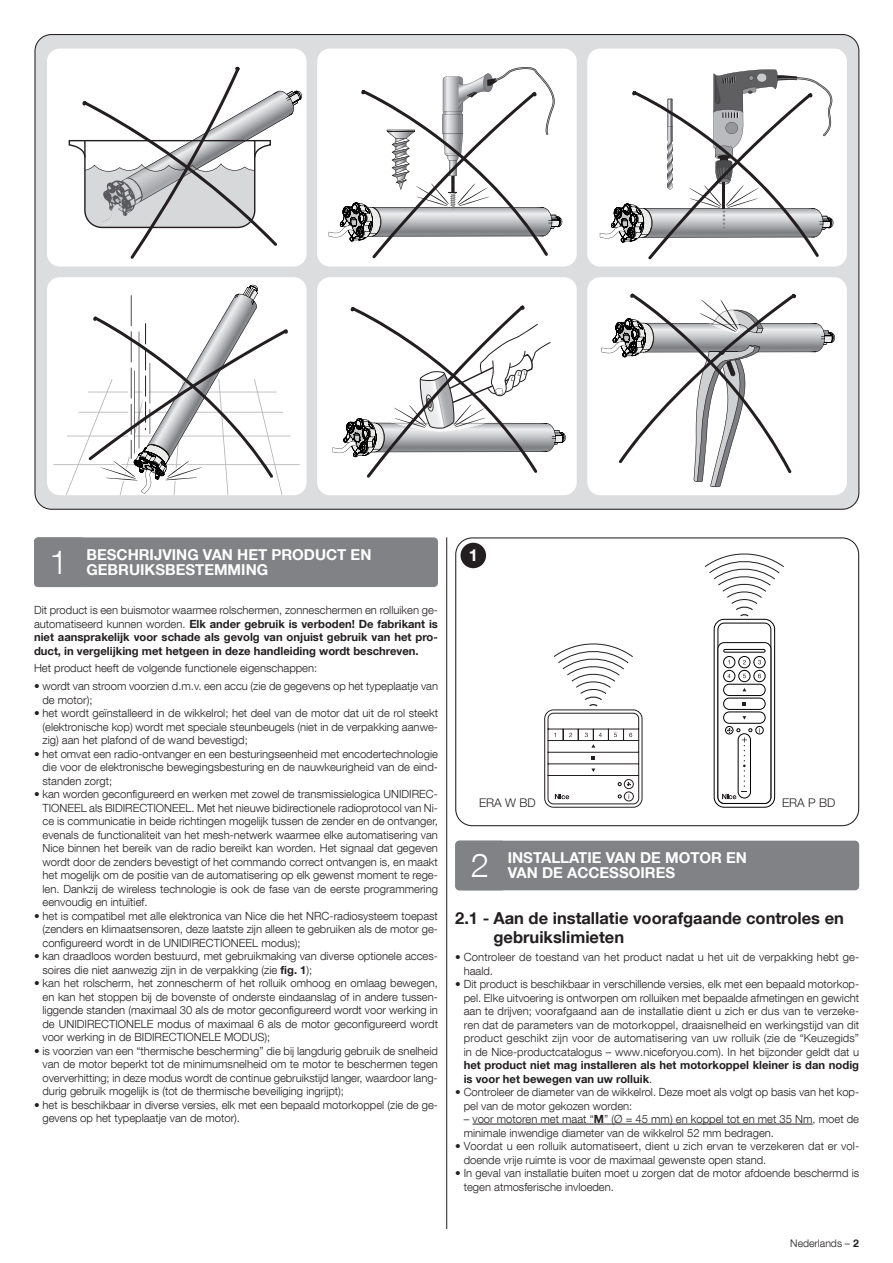
<style>
.page{position:relative;width:893px;height:1263px;background:#fff}
.page>*{position:absolute;margin:0;border:0;box-sizing:border-box;transform-origin:0 0}
.t1{font:700 16.5px/19.8px "Helvetica Neue LT Com";color:#231f20}
.t2{font:700 16.5px "Helvetica Neue LT Com";color:#fff}
.t3{font:700 15px/15px "Helvetica Neue LT Com";color:#fff}
.t4{font:300 12px "Helvetica Neue LT Std";color:#231f20}
.t5{font:300 11.25px/13.5px "Helvetica Neue LT Com";color:#231f20}
.t6{font:700 11.25px/13.5px "Helvetica Neue LT Com";color:#231f20;text-align:justify}
.t7{font:300 10.5px "Helvetica Neue LT Com";color:#231f20}
.s1{font-weight:300;font-size:33px}
.s2{font-weight:300}
.s3{font-weight:700}
</style>
<div class="page">
<div style="left:34px;top:537px;width:404px;height:50px;background:#808285;border-radius:4px"></div>
<hr style="left:472px;top:1124px;width:341px;height:1px;background:#231f20">
<div style="left:455px;top:841px;width:404px;height:49px;background:#808285;border-radius:4px"></div>
<hr style="left:446px;top:537px;width:1px;height:692px;background:#231f20">
<div style="left:35px;top:35px;width:824px;height:474px;background:#dcdddf;border-radius:16px"></div>
<div style="left:47px;top:49px;width:260px;height:218px;background:#fff;border-radius:13px"></div>
<svg style="left:69px;top:67px;width:233px;height:192px"></svg>
<img style="left:102px;top:179px;width:23px;height:46px">
<div style="left:317px;top:49px;width:260px;height:218px;background:#fff;border-radius:13px"></div>
<svg style="left:329px;top:67px;width:233px;height:191px"></svg>
<div style="left:587px;top:49px;width:260px;height:218px;background:#fff;border-radius:13px"></div>
<svg style="left:600px;top:69px;width:233px;height:190px"></svg>
<div style="left:47px;top:277px;width:260px;height:218px;background:#fff;border-radius:13px"></div>
<hr style="left:53px;top:464px;width:247px;height:1px;background:#b2b3b7">
<hr style="left:67px;top:436px;width:224px;height:1px;background:#b2b3b7">
<svg style="left:56px;top:285px;width:232px;height:210px"></svg>
<div style="left:587px;top:277px;width:260px;height:218px;background:#fff;border-radius:13px"></div>
<svg style="left:601px;top:294px;width:234px;height:193px"></svg>
<div style="left:317px;top:277px;width:260px;height:218px;background:#fff;border-radius:13px"></div>
<svg style="left:332px;top:306px;width:234px;height:172px"></svg>
<svg style="left:705px;top:554px;width:79px;height:254px"></svg>
<svg style="left:544px;top:643px;width:99px;height:165px"></svg>
<div style="left:455px;top:537px;width:404px;height:289px;border:1px solid #231f20;border-radius:16px"></div>
<div style="left:461px;top:543px;width:25px;height:25px;background:#231f20;border-radius:50%"></div>
<h2 class="t3" style="left:50px;top:547px;width:323px;text-indent:37px">BESCHRIJVING VAN HET PRODUCT EN<br><span class="s1">1</span> GEBRUIKSBESTEMMING</h2>
<p class="t6" style="left:34px;top:603px;width:405px"><span class="s2">Dit product is een buismotor waarmee rolschermen, zonneschermen en rolluiken ge&shy;automatiseerd kunnen worden.</span> Elk ander gebruik is verboden! De fabrikant is niet aansprakelijk voor schade als gevolg van onjuist gebruik van het pro&shy;duct, in vergelijking met hetgeen in deze handleiding wordt beschreven.</p>
<p class="t5" style="left:34px;top:661px;width:285px">Het product heeft de volgende functionele eigenschappen:</p>
<p class="t5" style="left:43px;top:679px;width:397px;text-indent:-9px">• wordt van stroom voorzien d.m.v. een accu (zie de gegevens op het typeplaatje van de motor);</p>
<p class="t5" style="left:43px;top:706px;width:397px;text-align:justify;text-indent:-9px">• het wordt geïnstalleerd in de wikkelrol; het deel van de motor dat uit de rol steekt (elektronische kop) wordt met speciale steunbeugels (niet in de verpakking aanwe&shy;zig) aan het plafond of de wand bevestigd;</p>
<p class="t5" style="left:43px;top:747px;width:397px;text-align:justify;text-indent:-9px">• het omvat een radio-ontvanger en een besturingseenheid met encodertechnologie die voor de elektronische bewegingsbesturing en de nauwkeurigheid van de eind&shy;standen zorgt;</p>
<p class="t5" style="left:43px;top:787px;width:397px;text-align:justify;text-indent:-9px">• kan worden geconfigureerd en werken met zowel de transmissielogica UNIDIREC-TIONEEL als BIDIRECTIONEEL. Met het nieuwe bidirectionele radioprotocol van Ni&shy;ce is communicatie in beide richtingen mogelijk tussen de zender en de ontvanger, evenals de functionaliteit van het mesh-netwerk waarmee elke automatisering van Nice binnen het bereik van de radio bereikt kan worden. Het signaal dat gegeven wordt door de zenders bevestigt of het commando correct ontvangen is, en maakt het mogelijk om de positie van de automatisering op elk gewenst moment te rege&shy;len. Dankzij de wireless technologie is ook de fase van de eerste programmering eenvoudig en intuïtief.</p>
<p class="t5" style="left:43px;top:909px;width:397px;text-align:justify;text-indent:-9px">• het is compatibel met alle elektronica van Nice die het NRC-radiosysteem toepast (zenders en klimaatsensoren, deze laatste zijn alleen te gebruiken als de motor ge&shy;configureerd wordt in de UNIDIRECTIONEEL modus);</p>
<p class="t5" style="left:43px;top:949px;width:397px;text-indent:-9px">• kan draadloos worden bestuurd, met gebruikmaking van diverse optionele acces&shy;soires die niet aanwezig zijn in de verpakking (zie <span class="s3">fig. 1</span>);</p>
<p class="t5" style="left:43px;top:976px;width:397px;text-align:justify;text-indent:-9px">• kan het rolscherm, het zonnescherm of het rolluik omhoog en omlaag bewegen, en kan het stoppen bij de bovenste of onderste eindaanslag of in andere tussen&shy;liggende standen (maximaal 30 als de motor geconfigureerd wordt voor werking in de UNIDIRECTIONELE modus of maximaal 6 als de motor geconfigureerd wordt voor werking in de BIDIRECTIONELE MODUS);</p>
<p class="t5" style="left:43px;top:1044px;width:397px;text-align:justify;text-indent:-9px">• is voorzien van een “thermische bescherming” die bij langdurig gebruik de snelheid van de motor beperkt tot de minimumsnelheid om te motor te beschermen tegen oververhitting; in deze modus wordt de continue gebruikstijd langer, waardoor lang&shy;durig gebruik mogelijk is (tot de thermische beveiliging ingrijpt);</p>
<p class="t5" style="left:43px;top:1098px;width:397px;text-indent:-9px">• het is beschikbaar in diverse versies, elk met een bepaald motorkoppel (zie de ge&shy;gevens op het typeplaatje van de motor).</p>
<h1 class="t2" style="left:469px;top:545px;width:11px">1</h1>
<p class="t4" style="left:479px;top:796px;width:58px">ERA W BD</p>
<p class="t4" style="left:782px;top:796px;width:55px">ERA P BD</p>
<h2 class="t3" style="left:471px;top:850px;width:278px;text-indent:37px">INSTALLATIE VAN DE MOTOR EN<br><span class="s1">2</span> VAN DE ACCESSOIRES</h2>
<h1 class="t1" style="left:493px;top:907px;width:352px;text-indent:-38px">2.1 - Aan de installatie voorafgaande controles en gebruikslimieten</h1>
<p class="t5" style="left:464px;top:950px;width:397px;text-indent:-9px">• Controleer de toestand van het product nadat u het uit de verpakking hebt ge&shy;haald.</p>
<p class="t5" style="left:464px;top:977px;width:397px;text-align:justify;text-indent:-9px">• Dit product is beschikbaar in verschillende versies, elk met een bepaald motorkop&shy;pel. Elke uitvoering is ontworpen om rolluiken met bepaalde afmetingen en gewicht aan te drijven; voorafgaand aan de installatie dient u zich er dus van te verzeke&shy;ren dat de parameters van de motorkoppel, draaisnelheid en werkingstijd van dit product geschikt zijn voor de automatisering van uw rolluik (zie de “Keuzegids” in de Nice-productcatalogus – www.niceforyou.com). In het bijzonder geldt dat u</p>
<p class="t6" style="left:464px;top:1058px;width:397px">het product niet mag installeren als het motorkoppel kleiner is dan nodig is voor het bewegen van uw rolluik<span class="s2">.</span></p>
<p class="t5" style="left:464px;top:1085px;width:397px;text-indent:-9px">• Controleer de diameter van de wikkelrol. Deze moet als volgt op basis van het kop&shy;pel van de motor gekozen worden:</p>
<p class="t5" style="left:464px;top:1112px;width:397px">– voor motoren met maat “<span class="s3">M</span>” (Ø = 45 mm) en koppel tot en met 35 Nm, moet de minimale inwendige diameter van de wikkelrol 52 mm bedragen.</p>
<p class="t5" style="left:464px;top:1139px;width:397px;text-indent:-9px">• Voordat u een rolluik automatiseert, dient u zich ervan te verzekeren dat er vol&shy;doende vrije ruimte is voor de maximaal gewenste open stand.</p>
<p class="t5" style="left:464px;top:1166px;width:397px;text-indent:-9px">• In geval van installatie buiten moet u zorgen dat de motor afdoende beschermd is tegen atmosferische invloeden.</p>
<p class="t7" style="left:790px;top:1237px;width:70px">Nederlands – <span class="s3">2</span></p>
</div>
